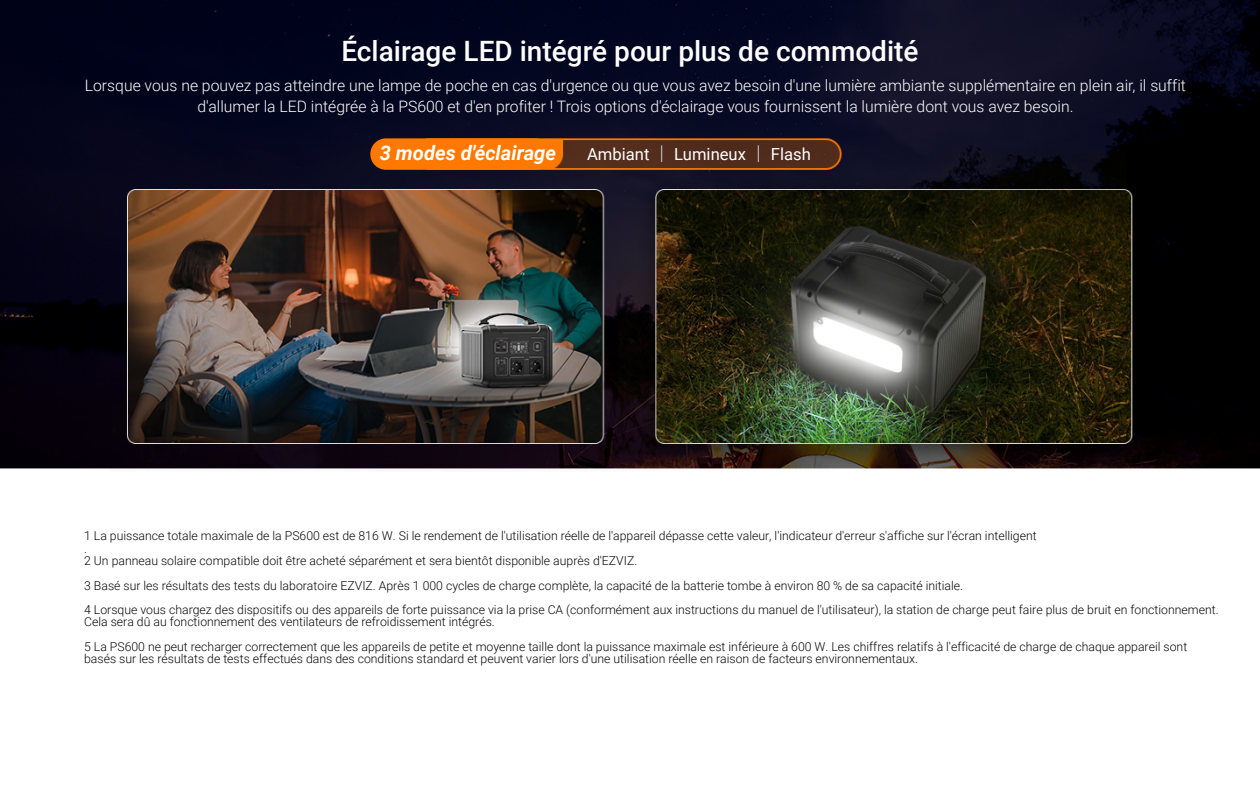
<style>
.page{position:relative;width:1260px;height:788px;background:#fff}
.page>*{position:absolute;margin:0;border:0;box-sizing:border-box;transform-origin:0 0}
.t1{font:500 28px "Roboto";color:#fff}
.t2{font:italic 700 20.12px "Roboto";color:#fff}
.t3{font:16.62px "Roboto";color:#fff}
.t4{font:300 15.75px/21px "Roboto";color:#fff;text-align:center}
.t5{font:300 12.25px/12.2px "Roboto";color:#070707}
.s1{font-family:"Adobe Song Std";font-weight:300}
</style>
<div class="page">
<img style="left:0;top:0;width:1260px;height:469px">
<div style="left:370px;top:138px;width:182px;height:32px;background:#ff7800;border-radius:16px"></div>
<h1 class="t1" style="left:341px;top:31px;width:579px">Éclairage LED intégré pour plus de commodité</h1>
<p class="t4" style="left:85px;top:74px;width:1103px">Lorsque vous ne pouvez pas atteindre une lampe de poche en cas d'urgence ou que vous avez besoin d'une lumière ambiante supplémentaire en plein air, il suffit d'allumer la LED intégrée à la PS600 et d'en profiter ! Trois options d'éclairage vous fournissent la lumière dont vous avez besoin.</p>
<h2 class="t2" style="left:380px;top:139px;width:178px">3 modes d'éclairage</h2>
<h3 class="t3" style="left:587px;top:142px;width:225px">Ambiant <span class="s1">┃</span> Lumineux <span class="s1">┃</span> Flash</h3>
<p class="t5" style="left:84px;top:529px;width:954px">1 La puissance totale maximale de la PS600 est de 816 W. Si le rendement de l'utilisation réelle de l'appareil dépasse cette valeur, l'indicateur d'erreur s'affiche sur l'écran intelligent .<br>2 Un panneau solaire compatible doit être acheté séparément et sera bientôt disponible auprès d'EZVIZ.</p>
<p class="t5" style="left:84px;top:572px;width:1136px;line-height:24.5px">3 Basé sur les résultats des tests du laboratoire EZVIZ. Après 1 000 cycles de charge complète, la capacité de la batterie tombe à environ 80 % de sa capacité initiale.<br>4 Lorsque vous chargez des dispositifs ou des appareils de forte puissance via la prise CA (conformément aux instructions du manuel de l'utilisateur), la station de charge peut faire plus de bruit en fonctionnement.</p>
<p class="t5" style="left:84px;top:609px;width:1105px;line-height:24.5px">Cela sera dû au fonctionnement des ventilateurs de refroidissement intégrés.<br>5 La PS600 ne peut recharger correctement que les appareils de petite et moyenne taille dont la puissance maximale est inférieure à 600 W. Les chiffres relatifs à l'efficacité de charge de chaque appareil sont</p>
<p class="t5" style="left:84px;top:652px;width:835px">basés sur les résultats de tests effectués dans des conditions standard et peuvent varier lors d'une utilisation réelle en raison de facteurs environnementaux.</p>
</div>
